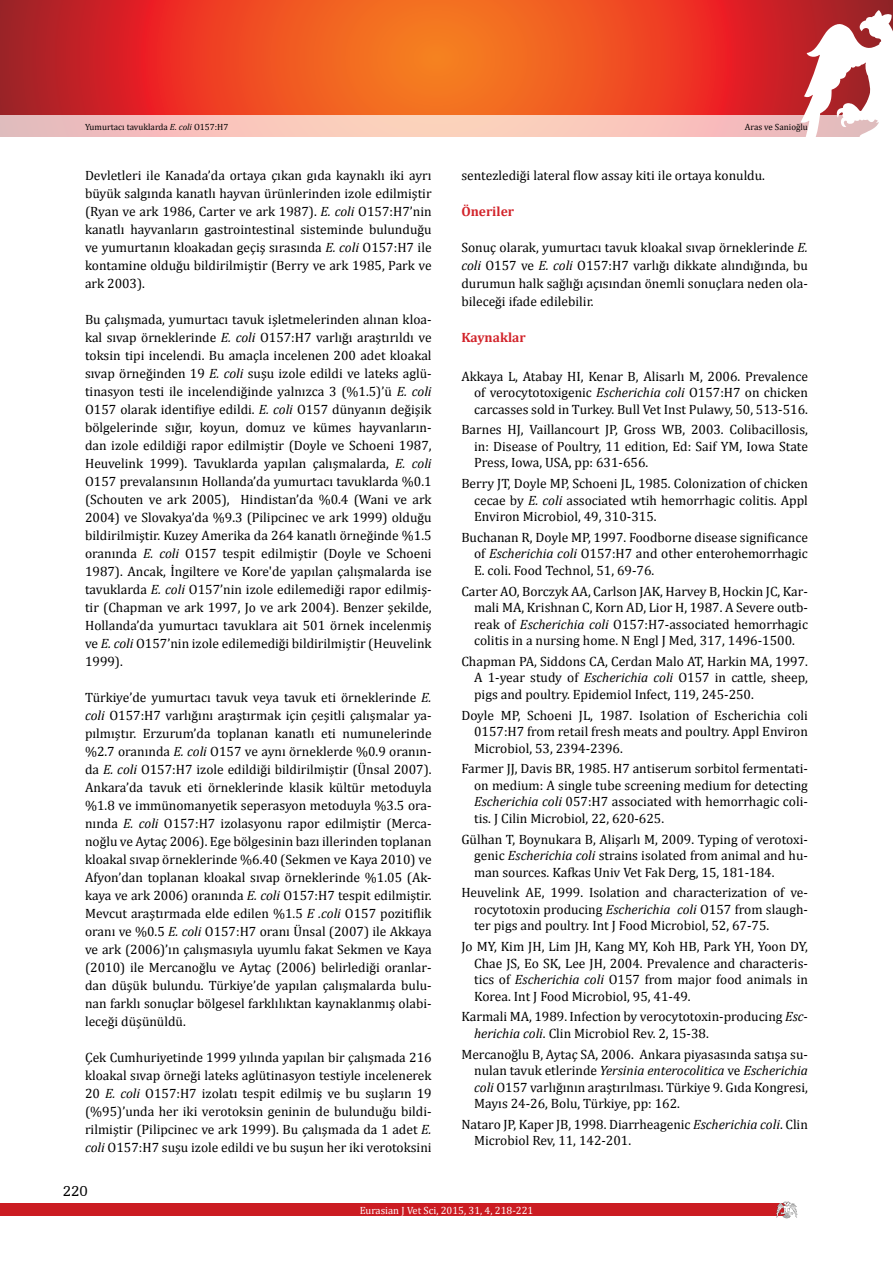
<style>
.page{position:relative;width:893px;height:1263px;background:#fff}
.page>*{position:absolute;margin:0;border:0;box-sizing:border-box;transform-origin:0 0}
.t1{font:15px "Humanist Slabserif 712 BT";color:#000}
.t2{font:13.5px/18px "Cambria";color:#000;text-align:justify}
.t3{font:700 13.5px "Cambria";color:#d2232a}
.t4{font:10.5px "Cambria";color:#fff}
.t5{font:9px "Cambria";color:#000}
.s1{font-style:italic}
</style>
<div class="page">
<svg style="left:0;top:0;width:893px;height:115px;background:#e44623"></svg>
<div style="left:0;top:1203px;width:787px;height:13px;background:#cb1c22"></div>
<svg style="left:776px;top:1201px;width:21px;height:17px"></svg>
<svg style="left:800px;top:10px;width:93px;height:127px"></svg>
<svg style="left:0;top:115px;width:893px;height:21px;background:#f5c7bf"></svg>
<p class="t5" style="left:85px;top:121px;width:145px">Yumurtacı tavuklarda <span class="s1">E. coli</span> O157:H7</p>
<p class="t5" style="left:745px;top:121px;width:65px">Aras ve Sanioğlu</p>
<p class="t2" style="left:85px;top:166px;width:348px">Devletleri ile Kanada’da ortaya çıkan gıda kaynaklı iki ayrı büyük salgında kanatlı hayvan ürünlerinden izole edilmiştir (Ryan ve ark 1986, Carter ve ark 1987). <span class="s1">E. coli</span> O157:H7’nin kanatlı hayvanların gastrointestinal sisteminde bulunduğu ve yumurtanın kloakadan geçiş sırasında <span class="s1">E. coli</span> O157:H7 ile kontamine olduğu bildirilmiştir (Berry ve ark 1985, Park ve ark 2003).</p>
<p class="t2" style="left:85px;top:310px;width:348px">Bu çalışmada, yumurtacı tavuk işletmelerinden alınan kloa&shy;kal sıvap örneklerinde <span class="s1">E. coli</span> O157:H7 varlığı araştırıldı ve toksin tipi incelendi. Bu amaçla incelenen 200 adet kloakal sıvap örneğinden 19 <span class="s1">E. coli</span> suşu izole edildi ve lateks aglü&shy;tinasyon testi ile incelendiğinde yalnızca 3 (%1.5)’ü <span class="s1">E. coli </span>O157 olarak identifiye edildi. <span class="s1">E. coli</span> O157 dünyanın değişik bölgelerinde sığır, koyun, domuz ve kümes hayvanların&shy;dan izole edildiği rapor edilmiştir (Doyle ve Schoeni 1987, Heuvelink 1999). Tavuklarda yapılan çalışmalarda, <span class="s1">E. coli </span>O157 prevalansının Hollanda’da yumurtacı tavuklarda %0.1 (Schouten ve ark 2005), Hindistan’da %0.4 (Wani ve ark 2004) ve Slovakya’da %9.3 (Pilipcinec ve ark 1999) olduğu bildirilmiştir. Kuzey Amerika da 264 kanatlı örneğinde %1.5 oranında <span class="s1">E. coli</span> O157 tespit edilmiştir (Doyle ve Schoeni 1987). Ancak, İngiltere ve Kore'de yapılan çalışmalarda ise tavuklarda <span class="s1">E. coli</span> O157’nin izole edilemediği rapor edilmiş&shy;tir (Chapman ve ark 1997, Jo ve ark 2004). Benzer şekilde, Hollanda’da yumurtacı tavuklara ait 501 örnek incelenmiş ve <span class="s1">E. coli</span> O157’nin izole edilemediği bildirilmiştir (Heuvelink 1999).</p>
<p class="t2" style="left:85px;top:688px;width:348px">Türkiye’de yumurtacı tavuk veya tavuk eti örneklerinde <span class="s1">E. coli</span> O157:H7 varlığını araştırmak için çeşitli çalışmalar ya&shy;pılmıştır. Erzurum’da toplanan kanatlı eti numunelerinde %2.7 oranında <span class="s1">E. coli</span> O157 ve aynı örneklerde %0.9 oranın&shy;da <span class="s1">E. coli</span> O157:H7 izole edildiği bildirilmiştir (Ünsal 2007).<br>Ankara’da tavuk eti örneklerinde klasik kültür metoduyla %1.8 ve immünomanyetik seperasyon metoduyla %3.5 ora&shy;nında <span class="s1">E. coli</span> O157:H7 izolasyonu rapor edilmiştir (Merca&shy;noğlu ve Aytaç 2006). Ege bölgesinin bazı illerinden toplanan kloakal sıvap örneklerinde %6.40 (Sekmen ve Kaya 2010) ve Afyon’dan toplanan kloakal sıvap örneklerinde %1.05 (Ak&shy;kaya ve ark 2006) oranında <span class="s1">E. coli</span> O157:H7 tespit edilmiştir.<br>Mevcut araştırmada elde edilen %1.5 <span class="s1">E .coli</span> O157 pozitiflik oranı ve %0.5 <span class="s1">E. coli</span> O157:H7 oranı Ünsal (2007) ile Akkaya ve ark (2006)’ın çalışmasıyla uyumlu fakat Sekmen ve Kaya (2010) ile Mercanoğlu ve Aytaç (2006) belirlediği oranlar&shy;dan düşük bulundu. Türkiye’de yapılan çalışmalarda bulu&shy;nan farklı sonuçlar bölgesel farklılıktan kaynaklanmış olabi&shy;leceği düşünüldü.</p>
<p class="t2" style="left:85px;top:1048px;width:348px">Çek Cumhuriyetinde 1999 yılında yapılan bir çalışmada 216 kloakal sıvap örneği lateks aglütinasyon testiyle incelenerek 20 <span class="s1">E. coli</span> O157:H7 izolatı tespit edilmiş ve bu suşların 19 (%95)’unda her iki verotoksin geninin de bulunduğu bildi&shy;rilmiştir (Pilipcinec ve ark 1999). Bu çalışmada da 1 adet <span class="s1">E. coli</span> O157:H7 suşu izole edildi ve bu suşun her iki verotoksini</p>
<p class="t1" style="left:63px;top:1181px;width:27px">220</p>
<p class="t2" style="left:461px;top:166px;width:305px">sentezlediği lateral flow assay kiti ile ortaya konuldu.</p>
<p class="t3" style="left:461px;top:202px;width:54px">Öneriler</p>
<p class="t2" style="left:461px;top:238px;width:348px">Sonuç olarak, yumurtacı tavuk kloakal sıvap örneklerinde <span class="s1">E. coli</span> O157 ve <span class="s1">E. coli</span> O157:H7 varlığı dikkate alındığında, bu durumun halk sağlığı açısından önemli sonuçlara neden ola&shy;bileceği ifade edilebilir.</p>
<p class="t3" style="left:461px;top:328px;width:66px">Kaynaklar</p>
<p class="t2" style="left:474px;top:368px;width:335px;line-height:16.5px;text-indent:-13px">Akkaya L, Atabay HI, Kenar B, Alisarlı M, 2006. Prevalence of verocytotoxigenic <span class="s1">Escherichia coli</span> O157:H7 on chicken carcasses sold in Turkey. Bull Vet Inst Pulawy, 50, 513-516.</p>
<p class="t2" style="left:474px;top:421px;width:335px;line-height:16.5px;text-indent:-13px">Barnes HJ, Vaillancourt JP, Gross WB, 2003. Colibacillosis, in: Disease of Poultry, 11 edition, Ed: Saif YM, Iowa State Press, Iowa, USA, pp: 631-656.</p>
<p class="t2" style="left:474px;top:475px;width:335px;line-height:16.5px;text-indent:-13px">Berry JT, Doyle MP, Schoeni JL, 1985. Colonization of chicken cecae by <span class="s1">E. coli</span> associated wtih hemorrhagic colitis. Appl Environ Microbiol, 49, 310-315.</p>
<p class="t2" style="left:474px;top:529px;width:335px;line-height:16.5px;text-indent:-13px">Buchanan R, Doyle MP, 1997. Foodborne disease significance of <span class="s1">Escherichia coli</span> O157:H7 and other enterohemorrhagic E. coli. Food Technol, 51, 69-76.</p>
<p class="t2" style="left:474px;top:583px;width:335px;line-height:16.5px;text-indent:-13px">Carter AO, Borczyk AA, Carlson JAK, Harvey B, Hockin JC, Kar&shy;mali MA, Krishnan C, Korn AD, Lior H, 1987. A Severe outb&shy;reak of <span class="s1">Escherichia coli</span> O157:H7-associated hemorrhagic colitis in a nursing home. N Engl J Med, 317, 1496-1500.</p>
<p class="t2" style="left:474px;top:653px;width:335px;line-height:16.5px;text-indent:-13px">Chapman PA, Siddons CA, Cerdan Malo AT, Harkin MA, 1997.<br>A 1-year study of <span class="s1">Escherichia coli</span> O157 in cattle, sheep, pigs and poultry. Epidemiol Infect, 119, 245-250.</p>
<p class="t2" style="left:474px;top:707px;width:335px;line-height:16.5px;text-indent:-13px">Doyle MP, Schoeni JL, 1987. Isolation of Escherichia coli 0157:H7 from retail fresh meats and poultry. Appl Environ Microbiol, 53, 2394-2396.</p>
<p class="t2" style="left:474px;top:760px;width:335px;line-height:16.5px;text-indent:-13px">Farmer JJ, Davis BR, 1985. H7 antiserum sorbitol fermentati&shy;on medium: A single tube screening medium for detecting <span class="s1">Escherichia coli</span> 057:H7 associated with hemorrhagic coli&shy;tis. J Cilin Microbiol, 22, 620-625.</p>
<p class="t2" style="left:474px;top:831px;width:335px;line-height:16.5px;text-indent:-13px">Gülhan T, Boynukara B, Alişarlı M, 2009. Typing of verotoxi&shy;genic <span class="s1">Escherichia coli</span> strains isolated from animal and hu&shy;man sources. Kafkas Univ Vet Fak Derg, 15, 181-184.</p>
<p class="t2" style="left:474px;top:884px;width:335px;line-height:16.5px;text-indent:-13px">Heuvelink AE, 1999. Isolation and characterization of ve&shy;rocytotoxin producing <span class="s1">Escherichia coli</span> O157 from slaugh&shy;ter pigs and poultry. Int J Food Microbiol, 52, 67-75.</p>
<p class="t2" style="left:474px;top:938px;width:335px;line-height:16.5px;text-indent:-13px">Jo MY, Kim JH, Lim JH, Kang MY, Koh HB, Park YH, Yoon DY, Chae JS, Eo SK, Lee JH, 2004. Prevalence and characteris&shy;tics of <span class="s1">Escherichia coli</span> O157 from major food animals in Korea. Int J Food Microbiol, 95, 41-49.</p>
<p class="t2" style="left:474px;top:1008px;width:335px;line-height:16.5px;text-indent:-13px">Karmali MA, 1989. Infection by verocytotoxin-producing <span class="s1">Esc&shy;herichia coli</span>. Clin Microbiol Rev. 2, 15-38.</p>
<p class="t2" style="left:474px;top:1046px;width:335px;line-height:16.5px;text-indent:-13px">Mercanoğlu B, Aytaç SA, 2006. Ankara piyasasında satışa su&shy;nulan tavuk etlerinde <span class="s1">Yersinia enterocolitica</span> ve <span class="s1">Escherichia coli</span> O157 varlığının araştırılması. Türkiye 9. Gıda Kongresi, Mayıs 24-26, Bolu, Türkiye, pp: 162.</p>
<p class="t2" style="left:474px;top:1116px;width:335px;line-height:16.5px;text-indent:-13px">Nataro JP, Kaper JB, 1998. Diarrheagenic <span class="s1">Escherichia coli</span>. Clin<br>Microbiol Rev, 11, 142-201.</p>
<p class="t4" style="left:360px;top:1204px;width:175px">Eurasian J Vet Sci, 2015, 31, 4, 218-221</p>
</div>
